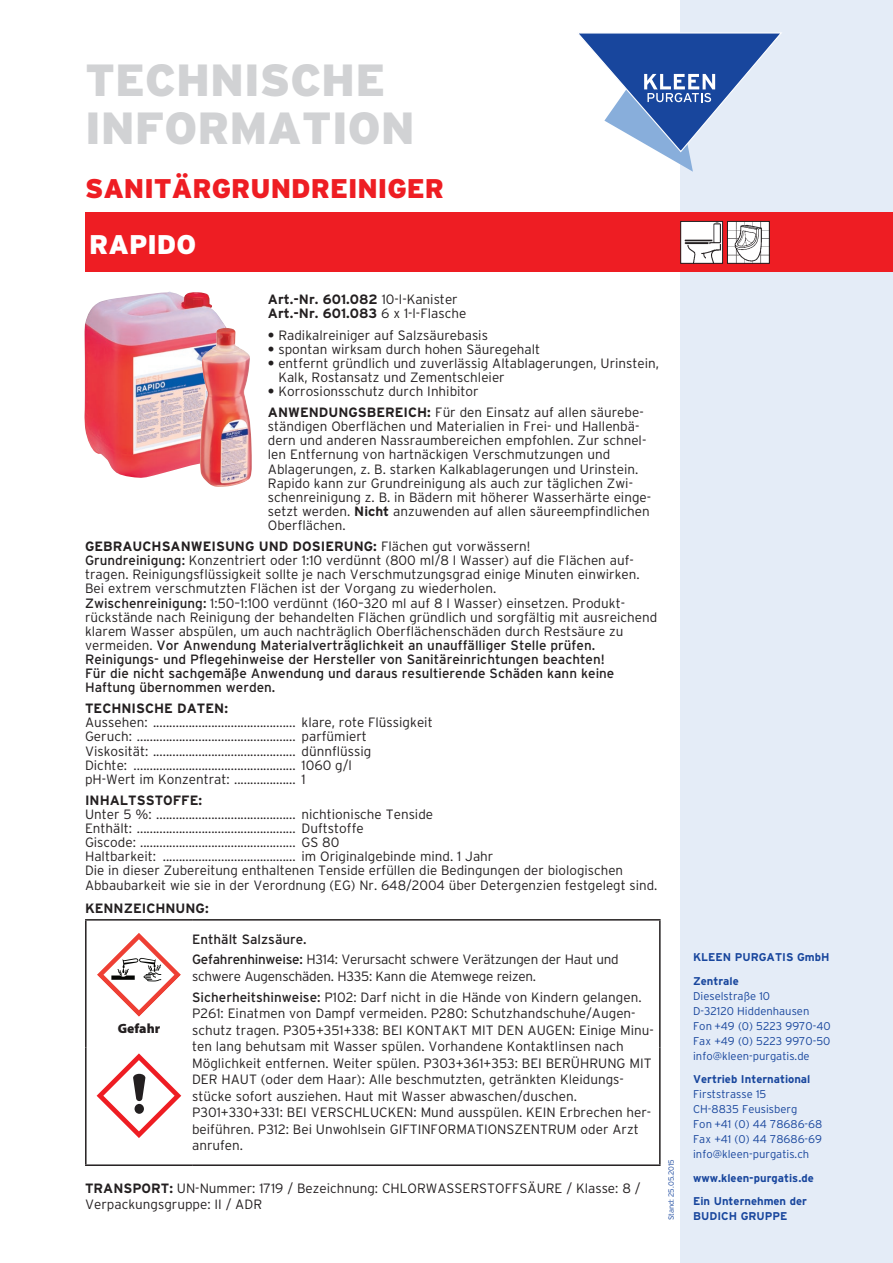
<style>
.page{position:relative;width:893px;height:1263px;background:#fff}
.page>*{position:absolute;margin:0;border:0;box-sizing:border-box;transform-origin:0 0}
.Technische_Informati{font:900 45px "Interstate";color:#d1d2d4}
.Produktgruppe{font:900 27px "Interstate";color:#ee1d23}
.Produktname{font:900 27px "Interstate";color:#fff}
.Grundschrift{font:300 13.5px/16.5px "Interstate";color:#231f20}
.Subhead_Bold_Versal{font:300 13.5px/14.1px "Interstate";color:#231f20}
.Grundschrift-2{font:13.5px/14.1px "Interstate";color:#231f20}
.Grundschrift-3{font:300 13.5px/16.5px "Interstate";letter-spacing:-.02em;color:#231f20}
.Subhead_Bold_Versal-2{font:700 13.5px "Interstate";color:#231f20}
.Grundschrift-4{font:700 13.5px "Interstate";color:#231f20}
.nFl_Gefahrensymbol{font:900 13.5px "Myriad Pro";color:#231f20}
.t1{font:300 11.25px/15px "Interstate";color:#18469d}
.t2{font:700 11.25px/15px "Interstate";color:#18469d}
.t3{font:300 7.5px "Interstate";color:#18469d}
.s1{font-weight:300}
.s2{font-weight:700}
.s3{font-weight:400}
</style>
<div class="page">
<div style="left:680px;top:0;width:213px;height:1263px;background:#e4ecf7"></div>
<svg style="left:579px;top:32px;width:203px;height:140px"></svg>
<hr style="left:85px;top:919px;width:107px;height:1px;background:#231f20">
<hr style="left:85px;top:920px;width:2px;height:127px;background:#231f20">
<hr style="left:192px;top:919px;width:469px;height:1px;background:#231f20">
<hr style="left:659px;top:920px;width:2px;height:127px;background:#231f20">
<hr style="left:85px;top:1047px;width:2px;height:117px;background:#231f20">
<hr style="left:659px;top:1047px;width:2px;height:117px;background:#231f20">
<hr style="left:85px;top:1164px;width:107px;height:2px;background:#231f20">
<hr style="left:192px;top:1164px;width:469px;height:2px;background:#231f20">
<svg style="left:97px;top:933px;width:84px;height:84px"></svg>
<svg style="left:97px;top:1053px;width:84px;height:85px"></svg>
<div style="left:85px;top:213px;width:808px;height:59px;background:#ee1d23"></div>
<img style="left:84px;top:292px;width:143px;height:186px">
<img style="left:200px;top:328px;width:52px;height:159px">
<img style="left:729px;top:223px;width:39px;height:39px">
<div style="left:727px;top:221px;width:43px;height:43px;border:1px solid #231f20"></div>
<img style="left:682px;top:223px;width:39px;height:39px">
<div style="left:680px;top:221px;width:43px;height:43px;border:1px solid #231f20"></div>
<p class="Technische_Informati" style="left:85px;top:55px;width:302px">TECHNISCHE</p>
<p class="Technische_Informati" style="left:85px;top:103px;width:331px">INFORMATION</p>
<p class="Produktgruppe" style="left:85px;top:173px;width:361px">SANITÄRGRUNDREINIGER</p>
<p class="Produktname" style="left:89px;top:229px;width:108px">RAPIDO</p>
<p class="Grundschrift-4" style="left:268px;top:292px;width:191px">Art.-Nr. 601.082 <span class="s1">10-l-Kanister</span></p>
<p class="Grundschrift-4" style="left:268px;top:306px;width:200px">Art.-Nr. 601.083 <span class="s1">6 x 1-l-Flasche</span></p>
<p class="Grundschrift" style="left:268px;top:326px;width:222px"><span class="s2">•</span> Radikalreiniger auf Salzsäurebasis</p>
<p class="Grundschrift" style="left:268px;top:341px;width:274px"><span class="s2">•</span> spontan wirksam durch hohen Säuregehalt</p>
<p class="Grundschrift" style="left:278px;top:356px;width:382px;line-height:14.1px;text-indent:-10px"><span class="s2">•</span> entfernt gründlich und zuverlässig Altablagerungen, Urinstein,<br>Kalk, Rostansatz und Zementschleier</p>
<p class="Grundschrift" style="left:268px;top:383px;width:212px"><span class="s2">•</span> Korrosionsschutz durch Inhibitor</p>
<p class="Subhead_Bold_Versal" style="left:268px;top:405px;width:385px"><span class="s2">ANWENDUNGSBEREICH:</span> Für den Einsatz auf allen säurebe&shy;ständigen Oberflächen und Materialien in Frei- und Hallenbä&shy;dern und anderen Nassraumbereichen empfohlen. Zur schnel&shy;len Entfernung von hartnäckigen Verschmutzungen und Ablagerungen, z. B. starken Kalkablagerungen und Urinstein.<br>Rapido kann zur Grundreinigung als auch zur täglichen Zwi&shy;schenreinigung z. B. in Bädern mit höherer Wasserhärte einge&shy;setzt werden. <span class="s2">Nicht</span> anzuwenden auf allen säureempfindlichen Oberflächen.</p>
<p class="Subhead_Bold_Versal-2" style="left:85px;top:539px;width:447px">GEBRAUCHSANWEISUNG UND DOSIERUNG: <span class="s1">Flächen gut vorwässern!</span></p>
<p class="Grundschrift" style="left:85px;top:553px;width:556px;line-height:14.1px"><span class="s3">Grundreinigung:</span> Konzentriert oder 1:10 verdünnt (800 ml/8 l Wasser) auf die Flächen auf&shy;tragen. Reinigungsflüssigkeit sollte je nach Verschmutzungsgrad einige Minuten einwirken.<br>Bei extrem verschmutzten Flächen ist der Vorgang zu wiederholen.</p>
<p class="Grundschrift" style="left:85px;top:596px;width:574px;line-height:14.1px"><span class="s3">Zwischenreinigung:</span> 1:50–1:100 verdünnt (160–320 ml auf 8 l Wasser) einsetzen. Produkt&shy;rückstände nach Reinigung der behandelten Flächen gründlich und sorgfältig mit ausreichend klarem Wasser abspülen, um auch nachträglich Oberflächenschäden durch Restsäure zu vermeiden. <span class="s3">Vor Anwendung Materialverträglichkeit an unauffälliger Stelle prüfen.</span></p>
<p class="Grundschrift-2" style="left:85px;top:652px;width:521px">Reinigungs- und Pflegehinweise der Hersteller von Sanitäreinrichtungen beachten!</p>
<p class="Grundschrift-2" style="left:85px;top:666px;width:531px">Für die nicht sachgemäße Anwendung und daraus resultierende Schäden kann keine<br>Haftung übernommen werden.</p>
<p class="Subhead_Bold_Versal-2" style="left:85px;top:701px;width:144px">TECHNISCHE DATEN:</p>
<p class="Grundschrift" style="left:85px;top:714px;width:349px">Aussehen: ............................................ klare, rote Flüssigkeit</p>
<p class="Grundschrift" style="left:85px;top:728px;width:283px">Geruch: ................................................. parfümiert</p>
<p class="Grundschrift" style="left:85px;top:742px;width:288px">Viskosität: ............................................ dünnflüssig</p>
<p class="Grundschrift" style="left:85px;top:756px;width:268px">Dichte: .................................................. 1060 g/l</p>
<p class="Grundschrift" style="left:85px;top:771px;width:222px">pH-Wert im Konzentrat: ................... 1</p>
<p class="Subhead_Bold_Versal-2" style="left:85px;top:793px;width:119px">INHALTSSTOFFE:</p>
<p class="Grundschrift" style="left:85px;top:806px;width:350px">Unter 5 %: ........................................... nichtionische Tenside</p>
<p class="Grundschrift" style="left:85px;top:820px;width:280px">Enthält: ................................................. Duftstoffe</p>
<p class="Grundschrift" style="left:85px;top:834px;width:256px">Giscode: ................................................ GS 80</p>
<p class="Grundschrift" style="left:85px;top:848px;width:410px">Haltbarkeit: ......................................... im Originalgebinde mind. 1 Jahr</p>
<p class="Grundschrift" style="left:85px;top:863px;width:574px;line-height:14.1px">Die in dieser Zubereitung enthaltenen Tenside erfüllen die Bedingungen der biologischen<br>Abbaubarkeit wie sie in der Verordnung (EG) Nr. 648/2004 über Detergenzien festgelegt sind.</p>
<p class="Grundschrift-4" style="left:85px;top:901px;width:125px">KENNZEICHNUNG:</p>
<p class="Grundschrift-2" style="left:192px;top:931px;width:116px">Enthält Salzsäure.</p>
<p class="Grundschrift-3" style="left:192px;top:951px;width:428px"><span class="s3">Gefahrenhinweise:</span> H314: Verursacht schwere Verätzungen der Haut und schwere Augenschäden. H335: Kann die Atemwege reizen.</p>
<p class="Grundschrift" style="left:192px;top:988px;width:463px"><span class="s3">Sicherheitshinweise:</span> P102: Darf nicht in die Hände von Kindern gelangen.<br>P261: Einatmen von Dampf vermeiden. P280: Schutzhandschuhe/Augen&shy;schutz tragen. P305+351+338: BEI KONTAKT MIT DEN AUGEN: Einige Minu&shy;ten lang behutsam mit Wasser spülen. Vorhandene Kontaktlinsen nach Möglichkeit entfernen. Weiter spülen. P303+361+353: BEI BERÜHRUNG MIT DER HAUT (oder dem Haar): Alle beschmutzten, getränkten Kleidungs&shy;stücke sofort ausziehen. Haut mit Wasser abwaschen/duschen.<br>P301+330+331: BEI VERSCHLUCKEN: Mund ausspülen. KEIN Erbrechen her&shy;beiführen. P312: Bei Unwohlsein GIFTINFORMATIONSZENTRUM oder Arzt anrufen.</p>
<p class="Grundschrift" style="left:85px;top:1180px;width:557px"><span class="s2">TRANSPORT:</span> UN-Nummer: 1719 / Bezeichnung: CHLORWASSERSTOFFSÄURE / Klasse: 8 /<br>Verpackungsgruppe: II / ADR</p>
<p class="nFl_Gefahrensymbol" style="left:118px;top:1019px;width:44px">Gefahr</p>
<p class="t3" style="left:667px;top:1220px;width:63px;rotate:-90deg">Stand: 25.05.2015</p>
<p class="t2" style="left:693px;top:950px;width:138px">KLEEN PURGATIS GmbH</p>
<p class="t1" style="left:693px;top:973px;width:139px"><span class="s2">Zentrale<br></span>Dieselstraße 10<br>D-32120 Hiddenhausen<br>Fon +49 (0) 5223 9970-40<br>Fax +49 (0) 5223 9970-50 info@kleen-purgatis.de</p>
<p class="t1" style="left:693px;top:1072px;width:131px"><span class="s2">Vertrieb International<br></span>Firststrasse 15<br>CH-8835 Feusisberg<br>Fon +41 (0) 44 78686-68<br>Fax +41 (0) 44 78686-69 info@kleen-purgatis.ch</p>
<p class="t2" style="left:693px;top:1170px;width:122px">www.kleen-purgatis.de</p>
<p class="t2" style="left:693px;top:1194px;width:115px">Ein Unternehmen der<br>BUDICH GRUPPE</p>
</div>
